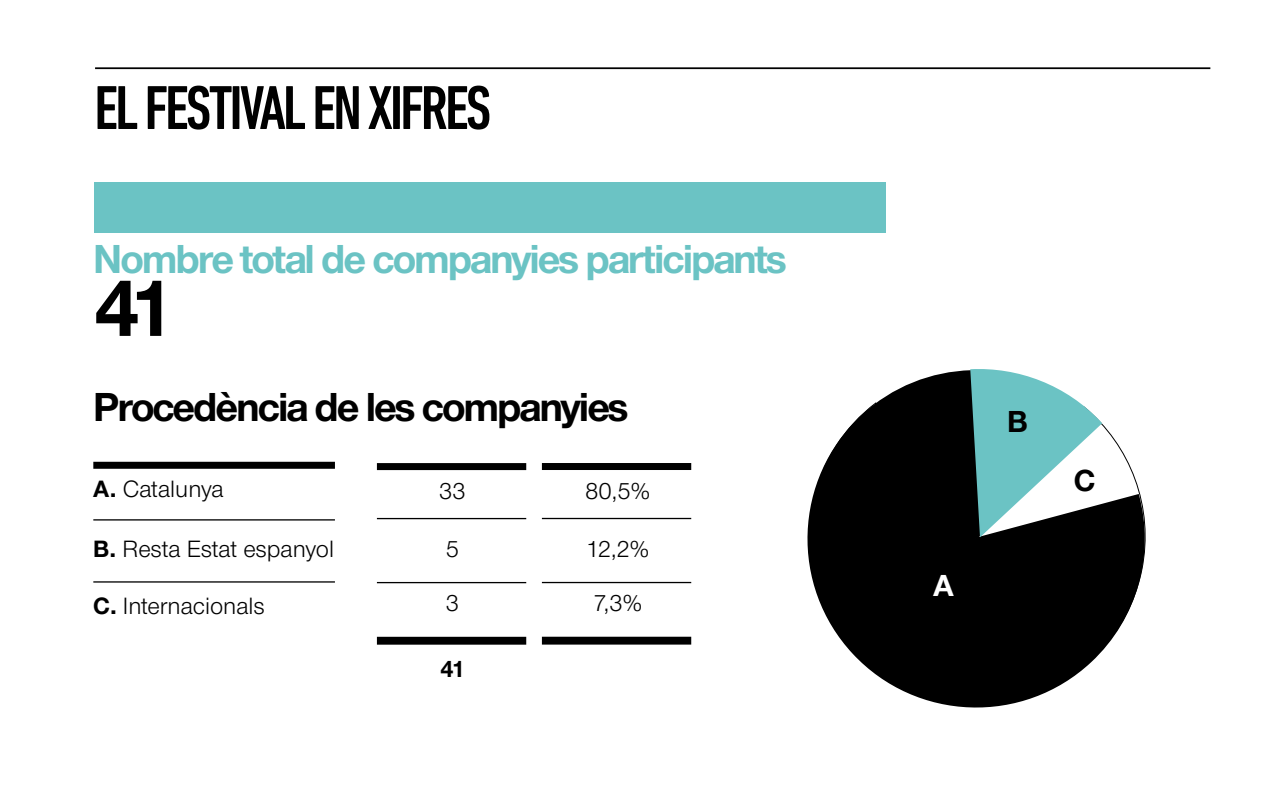
<style>
.page{position:relative;width:1265px;height:794px;background:#fff}
.page>*{position:absolute;margin:0;border:0;box-sizing:border-box;transform-origin:0 0}
.t1{font:700 84px "Nimbus Sans Novus T";color:#000}
.t2{font:500 condensed 63px "DIN Next LT Pro";letter-spacing:-.05em;color:#000}
.t3{font:700 42px "Nimbus Sans Novus T";letter-spacing:-.05em;color:#6bc3c4}
.t4{font:700 42px "Nimbus Sans Novus T";letter-spacing:-.05em;color:#000}
.t5{font:700 31.5px "Nimbus Sans Novus T";color:#000}
.t6{font:700 31.5px "Nimbus Sans Novus T";color:#fff}
.t7{font:24.5px/53.4px "Nimbus Sans Novus T";color:#000}
.t8{font:700 24.5px "Nimbus Sans Novus T";color:#000}
.s1{font-weight:700}
</style>
<div class="page">
<div style="left:377px;top:463px;width:149px;height:7px;background:#000"></div>
<div style="left:93px;top:462px;width:242px;height:7px;background:#000"></div>
<div style="left:377px;top:637px;width:149px;height:7px;background:#000"></div>
<hr style="left:377px;top:518px;width:149px;height:1px;background:#000">
<hr style="left:93px;top:519px;width:242px;height:1px;background:#000">
<hr style="left:377px;top:582px;width:149px;height:1px;background:#000">
<hr style="left:93px;top:581px;width:242px;height:1px;background:#000">
<div style="left:94px;top:183px;width:791px;height:50px;background:#6bc3c4"></div>
<div style="left:542px;top:463px;width:149px;height:7px;background:#000"></div>
<div style="left:542px;top:636px;width:149px;height:8px;background:#000"></div>
<hr style="left:542px;top:518px;width:149px;height:1px;background:#000">
<hr style="left:542px;top:582px;width:149px;height:1px;background:#000">
<svg style="left:807px;top:370px;width:339px;height:338px"></svg>
<svg style="left:970px;top:369px;width:132px;height:168px"></svg>
<hr style="left:95px;top:67px;width:1115px;height:2px;background:#000">
<h2 class="t2" style="left:94px;top:72px;width:399px">EL FESTIVAL EN XIFRES</h2>
<h3 class="t3" style="left:93px;top:234px;width:695px">Nombre total de companyies participants</h3>
<h1 class="t1" style="left:93px;top:258px;width:83px">41</h1>
<h3 class="t4" style="left:93px;top:382px;width:537px">Procedència de les companyies</h3>
<p class="t7" style="left:93px;top:462px;width:132px"><span class="s1">A.</span> Catalunya</p>
<p class="t7" style="left:439px;top:464px;width:28px">33</p>
<p class="t7" style="left:93px;top:522px;width:242px"><span class="s1">B.</span> Resta Estat espanyol</p>
<p class="t7" style="left:446px;top:522px;width:15px">5</p>
<p class="t7" style="left:93px;top:579px;width:173px"><span class="s1">C.</span> Internacionals</p>
<p class="t7" style="left:446px;top:575px;width:15px">3</p>
<p class="t8" style="left:440px;top:654px;width:27px">41</p>
<p class="t7" style="left:585px;top:464px;width:66px">80,5%</p>
<p class="t7" style="left:586px;top:522px;width:65px">12,2%<br>7,3%</p>
<p class="t6" style="left:933px;top:566px;width:22px">A</p>
<p class="t5" style="left:1007px;top:403px;width:22px">B</p>
<p class="t5" style="left:1074px;top:462px;width:23px">C</p>
</div>
